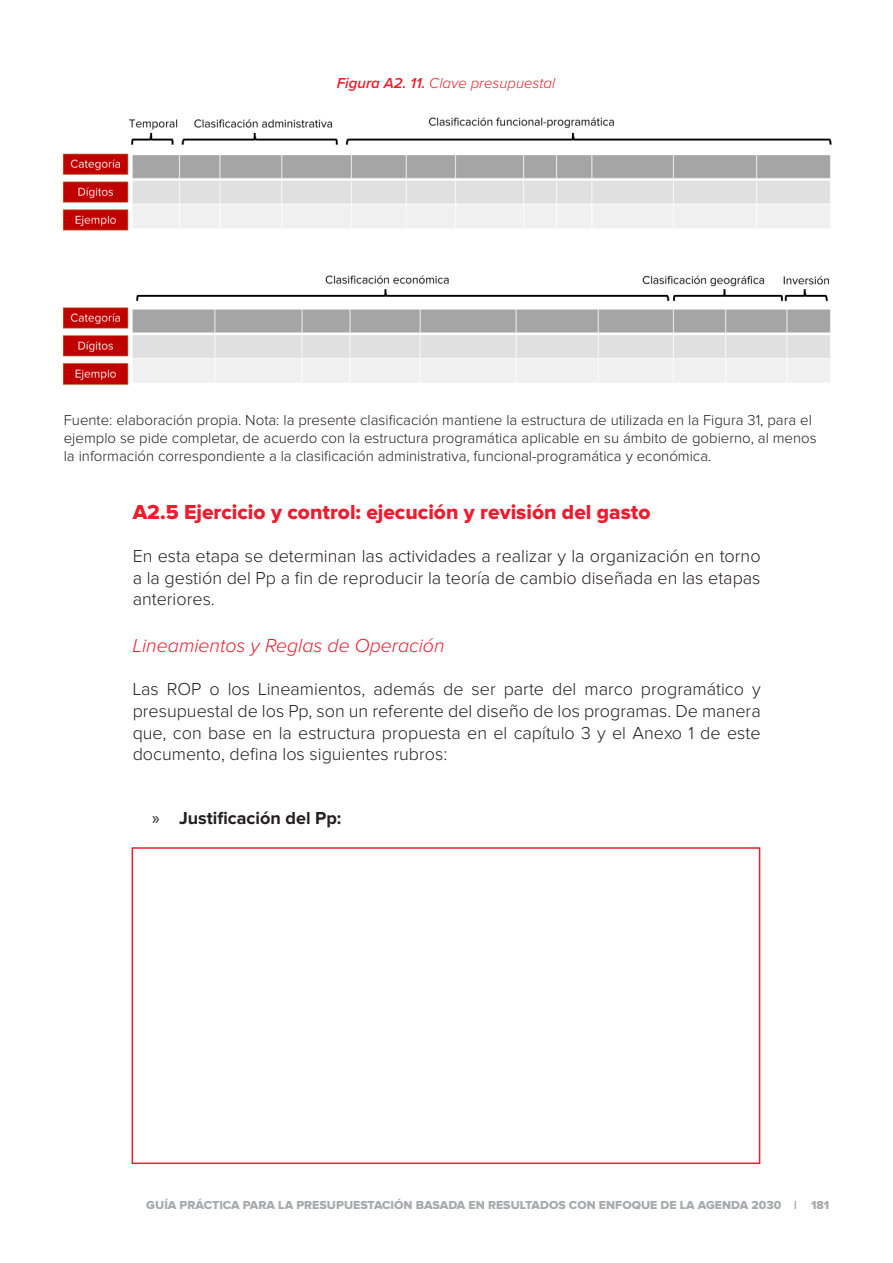
<style>
.page{position:relative;width:893px;height:1263px;background:#fff}
.page>*{position:absolute;margin:0;border:0;box-sizing:border-box;transform-origin:0 0}
.t1{font:21px "Proxima Nova Extrabld";color:#eb1e2f}
.t2{font:italic 300 19.5px "Proxima Nova";color:#eb1e2f}
.t3{font:300 18px/21.6px "Proxima Nova";color:#231f20;text-align:justify}
.t4{font:700 18px "Proxima Nova";color:#231f20}
.t5{font:300 15px/18px "Proxima Nova";color:#231f20}
.t6{font:italic 300 15px "Proxima Nova";color:#eb1e2f}
.t7{font:12px "Proxima Nova Extrabld";color:#a8a9ad}
.s1{font-weight:600}
.s2{font-family:"Myriad Pro";font-weight:400}
</style>
<div class="page">
<img style="left:62px;top:117px;width:770px;height:268px">
<div style="left:132px;top:847px;width:628px;height:317px;border:2px solid #eb1e2f"></div>
<p class="t6" style="left:337px;top:77px;width:220px"><span class="s1">Figura A2. 11.</span> Clave presupuestal</p>
<p class="t5" style="left:64px;top:412px;width:754px">Fuente: elaboración propia. Nota: la presente clasificación mantiene la estructura de utilizada en la Figura 31, para el ejemplo se pide completar, de acuerdo con la estructura programática aplicable en su ámbito de gobierno, al menos la información correspondiente a la clasificación administrativa, funcional-programática y económica.</p>
<p class="t1" style="left:133px;top:500px;width:519px">A2.5 Ejercicio y control: ejecución y revisión del gasto</p>
<p class="t3" style="left:133px;top:546px;width:629px">En esta etapa se determinan las actividades a realizar y la organización en torno a la gestión del Pp a fin de reproducir la teoría de cambio diseñada en las etapas anteriores.</p>
<p class="t2" style="left:133px;top:637px;width:313px">Lineamientos y Reglas de Operación</p>
<p class="t3" style="left:133px;top:679px;width:629px">Las ROP o los Lineamientos, además de ser parte del marco programático y presupuestal de los Pp, son un referente del diseño de los programas. De manera que, con base en la estructura propuesta en el capítulo 3 y el Anexo 1 de este documento, defina los siguientes rubros:</p>
<p class="t4" style="left:152px;top:808px;width:191px"><span class="s2">»</span> Justificación del Pp:</p>
<p class="t7" style="left:146px;top:1198px;width:684px">GUÍA PRÁCTICA PARA LA PRESUPUESTACIÓN BASADA EN RESULTADOS CON ENFOQUE DE LA AGENDA 2030 | 181</p>
</div>
